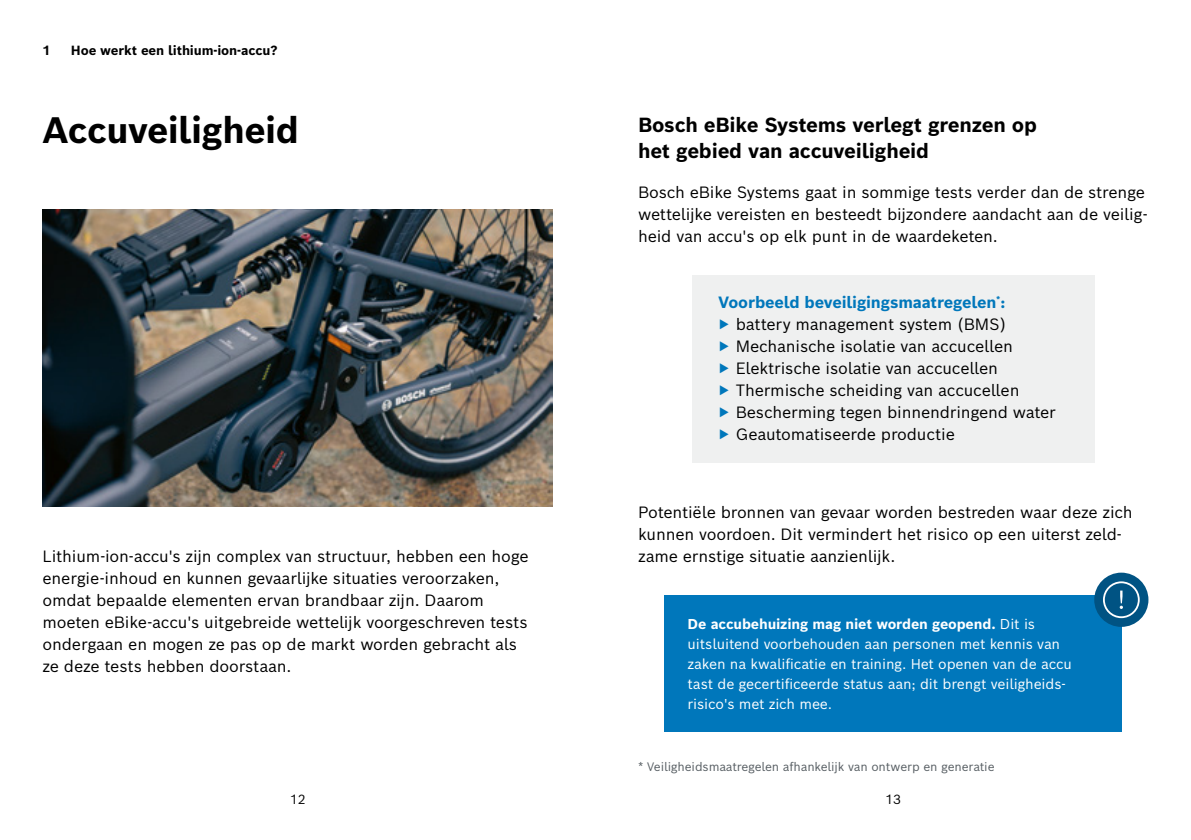
<style>
.page{position:relative;width:1191px;height:840px;background:#fff}
.page>*{position:absolute;margin:0;border:0;box-sizing:border-box;transform-origin:0 0}
.t1{font:700 36px "Bosch Sans";letter-spacing:-.015em;color:#000}
.t2{font:700 20px/26px "Bosch Sans";letter-spacing:-.01em;color:#000}
.t3{font:16px/22px "Bosch Sans";letter-spacing:-.01em;color:#000}
.t4{font:14px/20px "Bosch Sans";letter-spacing:-.01em;color:#fff}
.t5{font:700 13px "Bosch Sans";letter-spacing:-.01em;color:#000}
.t6{font:13px "Bosch Sans";color:#000}
.t7{font:12px "Bosch Sans";letter-spacing:-.01em;color:#565d62}
.s1{font-weight:700;color:#07b}
.s2{color:#07b}
.s3{font-weight:700}
</style>
<div class="page">
<img style="left:43px;top:209px;width:510px;height:297px">
<div style="left:692px;top:275px;width:402px;height:187px;background:#eff0f0"></div>
<div style="left:665px;top:594px;width:457px;height:137px;background:#07b"></div>
<div style="left:1094px;top:572px;width:54px;height:54px;background:#005383;border-radius:50%"></div>
<svg style="left:1103px;top:581px;width:36px;height:36px"></svg>
<p class="t5" style="left:43px;top:42px;width:10px">1</p>
<p class="t5" style="left:71px;top:42px;width:208px">Hoe werkt een lithium-ion-accu?</p>
<h1 class="t1" style="left:43px;top:106px;width:258px">Accuveiligheid</h1>
<p class="t3" style="left:43px;top:544px;width:487px">Lithium-ion-accu's zijn complex van structuur, hebben een hoge energie-inhoud en kunnen gevaarlijke situaties veroorzaken, omdat bepaalde elementen ervan brandbaar zijn. Daarom moeten eBike-accu's uitgebreide wettelijk voorgeschreven tests ondergaan en mogen ze pas op de markt worden gebracht als ze deze tests hebben doorstaan.</p>
<p class="t2" style="left:638px;top:111px;width:400px">Bosch eBike Systems verlegt grenzen op het gebied van accuveiligheid</p>
<p class="t3" style="left:638px;top:181px;width:511px">Bosch eBike Systems gaat in sommige tests verder dan de strenge wettelijke vereisten en besteedt bijzondere aandacht aan de veilig&shy;heid van accu's op elk punt in de waardeketen.</p>
<p class="t3" style="left:718px;top:291px;width:339px"><span class="s1">Voorbeeld beveiligingsmaatregelen</span><sup>*</sup><span class="s1">:<br></span><span class="s2">▶</span> battery management system (BMS)<br><span class="s2">▶</span> Mechanische isolatie van accucellen<br><span class="s2">▶</span> Elektrische isolatie van accucellen<br><span class="s2">▶</span> Thermische scheiding van accucellen<br><span class="s2">▶</span> Bescherming tegen binnendringend water <span class="s2">▶</span> Geautomatiseerde productie</p>
<p class="t3" style="left:638px;top:500px;width:496px">Potentiële bronnen van gevaar worden bestreden waar deze zich kunnen voordoen. Dit vermindert het risico op een uiterst zeld&shy;zame ernstige situatie aanzienlijk.</p>
<p class="t4" style="left:687px;top:613px;width:386px"><span class="s3">De accubehuizing mag niet worden geopend.</span> Dit is uitsluitend voorbehouden aan personen met kennis van zaken na kwalificatie en training. Het openen van de accu tast de gecertificeerde status aan; dit brengt veiligheids&shy;risico's met zich mee.</p>
<p class="t7" style="left:638px;top:758px;width:358px">* Veiligheidsmaatregelen afhankelijk van ontwerp en generatie</p>
<p class="t6" style="left:290px;top:789px;width:17px">12</p>
<p class="t6" style="left:885px;top:789px;width:17px">13</p>
</div>
